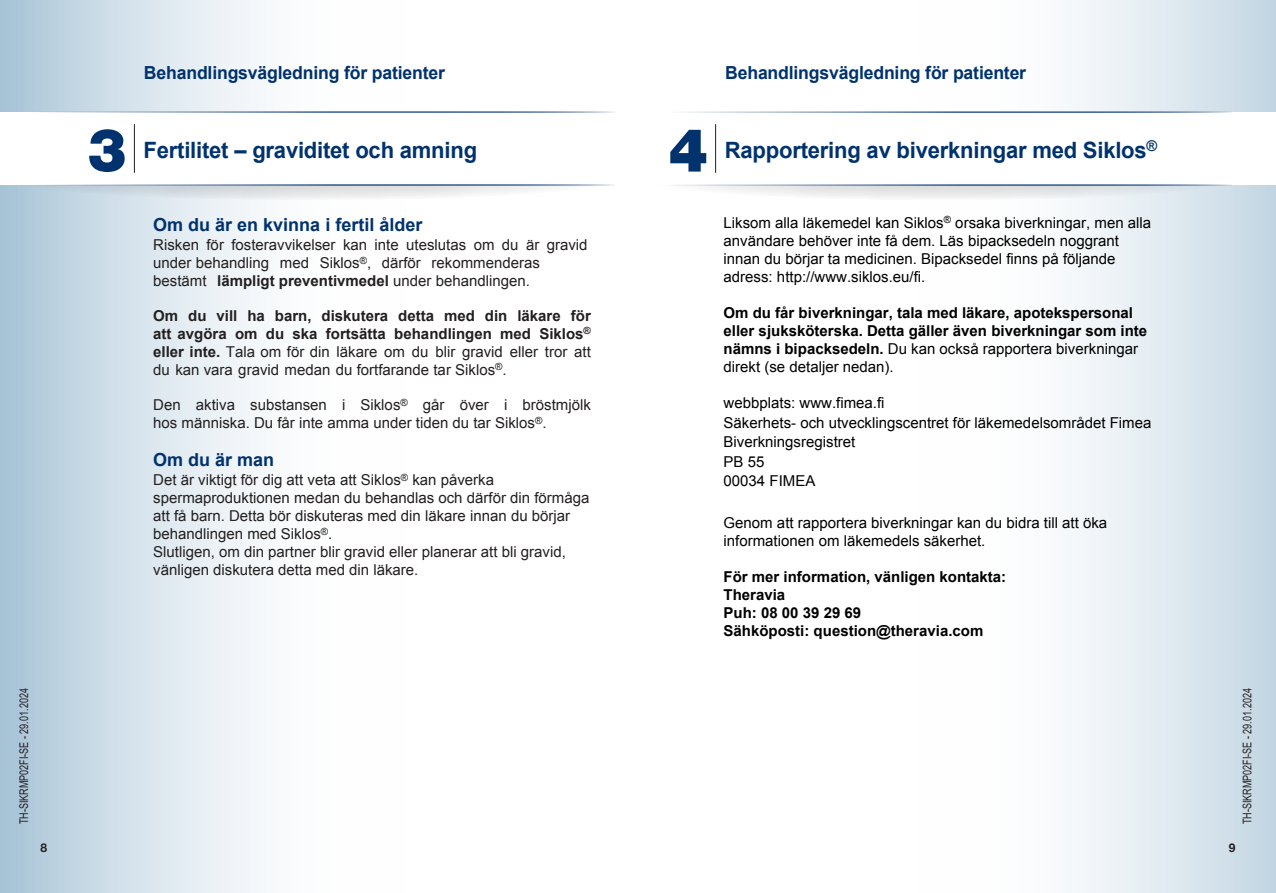
<style>
.page{position:relative;width:1276px;height:893px;background:#fff}
.page>*{position:absolute;margin:0;border:0;box-sizing:border-box;transform-origin:0 0}
.t1{font:900 60px "Helvetica Neue";color:#00326d}
.t2{font:700 22.5px "Arial";letter-spacing:-.01em;color:#00326d}
.t3{font:700 18px "Arial";letter-spacing:-.01em;color:#00326d}
.t4{font:15px/18px "Arial";color:#231f20}
.t5{font:15px/18px "Arial";color:#000}
.t6{font:700 15px/18px "Arial";color:#000}
.t7{font:700 15px/18px "Arial";color:#231f20;text-align:justify}
.t8{font:700 15px/18px "Arial";color:#000}
.t9{font:12px "Arial";color:#231f20;scale:.75 1}
.t10{font:700 12px "Helvetica Neue";color:#231f20}
.s1{font-weight:700}
.s2{font-weight:400}
</style>
<div class="page">
<div style="left:0;top:0;width:406px;height:893px;background:linear-gradient(to right,#b4ccdc,#fff)"></div>
<svg style="left:0;top:157px;width:625px;height:44px"></svg>
<div style="left:0;top:112px;width:638px;height:73px;background:#fff"></div>
<hr style="left:23px;top:111px;width:592px;height:2px;background:#00326d">
<hr style="left:23px;top:184px;width:592px;height:2px;background:#00326d">
<hr style="left:134px;top:124px;width:1px;height:49px;background:#231f20">
<div style="left:918px;top:0;width:358px;height:893px;background:linear-gradient(to right,#fff,#cbdce7)"></div>
<svg style="left:638px;top:157px;width:604px;height:44px"></svg>
<div style="left:620px;top:112px;width:656px;height:73px;background:#fff"></div>
<hr style="left:660px;top:112px;width:572px;height:1px;background:#00326d">
<hr style="left:660px;top:184px;width:572px;height:2px;background:#00326d">
<hr style="left:715px;top:124px;width:1px;height:49px;background:#231f20">
<p class="t1" style="left:87px;top:114px;width:41px">3</p>
<p class="t3" style="left:144px;top:61px;width:302px">Behandlingsvägledning för patienter</p>
<p class="t2" style="left:144px;top:136px;width:335px">Fertilitet – graviditet och amning</p>
<p class="t3" style="left:153px;top:213px;width:271px">Om du är en kvinna i fertil ålder</p>
<p class="t4" style="left:153px;top:236px;width:436px">Risken för fosteravvikelser kan inte uteslutas om du är gravid under behandling med Siklos<sup>®</sup>, därför rekommenderas bestämt <span class="s1">lämpligt preventivmedel</span> under behandlingen.</p>
<p class="t7" style="left:153px;top:307px;width:439px">Om du vill ha barn, diskutera detta med din läkare för att avgöra om du ska fortsätta behandlingen med Siklos<sup>® </sup>eller inte. <span class="s2">Tala om för din läkare om du blir gravid eller tror att du kan vara gravid medan du fortfarande tar Siklos</span><sup>®</sup><span class="s2">.</span></p>
<p class="t4" style="left:153px;top:396px;width:439px">Den aktiva substansen i Siklos<sup>®</sup> går över i bröstmjölk hos människa. Du får inte amma under tiden du tar Siklos<sup>®</sup>.</p>
<p class="t3" style="left:153px;top:448px;width:122px">Om du är man</p>
<p class="t4" style="left:153px;top:471px;width:438px">Det är viktigt för dig att veta att Siklos<sup>®</sup> kan påverka spermaproduktionen medan du behandlas och därför din förmåga att få barn. Detta bör diskuteras med din läkare innan du börjar behandlingen med Siklos<sup>®</sup>.<br>Slutligen, om din partner blir gravid eller planerar att bli gravid, vänligen diskutera detta med din läkare.</p>
<p class="t3" style="left:725px;top:61px;width:302px">Behandlingsvägledning för patienter</p>
<p class="t1" style="left:668px;top:114px;width:41px">4</p>
<p class="t2" style="left:725px;top:136px;width:434px">Rapportering av biverkningar med Siklos<sup>®</sup></p>
<p class="t5" style="left:723px;top:214px;width:429px">Liksom alla läkemedel kan Siklos<sup>®</sup> orsaka biverkningar, men alla användare behöver inte få dem. Läs bipacksedeln noggrant innan du börjar ta medicinen. Bipacksedel finns på följande adress: http://www.siklos.eu/fi.</p>
<p class="t6" style="left:723px;top:304px;width:425px">Om du får biverkningar, tala med läkare, apotekspersonal eller sjuksköterska. Detta gäller även biverkningar som inte nämns i bipacksedeln. <span class="s2">Du kan också rapportera biverkningar direkt (se detaljer nedan).</span></p>
<p class="t5" style="left:723px;top:393px;width:429px;line-height:19.5px">webbplats: www.fimea.fi<br>Säkerhets- och utvecklingscentret för läkemedelsområdet Fimea<br>Biverkningsregistret<br>PB 55<br>00034 FIMEA</p>
<p class="t5" style="left:723px;top:514px;width:385px">Genom att rapportera biverkningar kan du bidra till att öka informationen om läkemedels säkerhet.</p>
<p class="t6" style="left:723px;top:569px;width:284px">För mer information, vänligen kontakta:</p>
<p class="t8" style="left:723px;top:586px;width:261px">Theravia<br>Puh: 08 00 39 29 69<br>Sähköposti: question@theravia.com</p>
<p class="t9" style="left:16px;top:824px;width:182px;rotate:-90deg">TH-SIKRMP02FI-SE - 29.01.2024</p>
<p class="t9" style="left:1239px;top:824px;width:182px;rotate:-90deg">TH-SIKRMP02FI-SE - 29.01.2024</p>
<p class="t10" style="left:40px;top:839px;width:8px">8</p>
<p class="t10" style="left:1229px;top:839px;width:8px">9</p>
</div>
